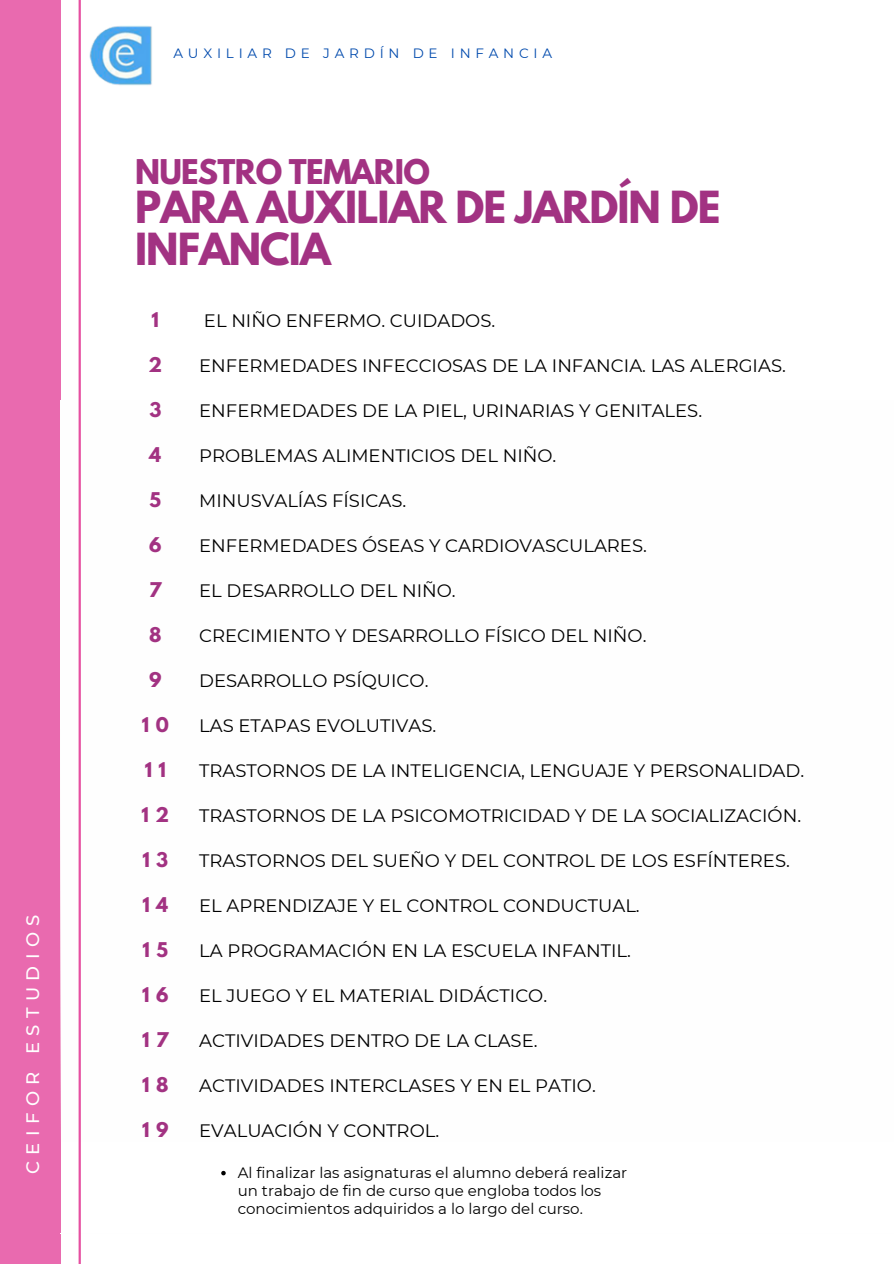
<style>
.page{position:relative;width:894px;height:1264px;background:#fff}
.page>*{position:absolute;margin:0;border:0;box-sizing:border-box;transform-origin:0 0}
.t1{font:700 39.15px/41.7px "League Spartan";letter-spacing:-.025em;color:#a23282}
.t2{font:700 30.15px "League Spartan";letter-spacing:-.025em;color:#a23282}
.t3{font:18px "Montserrat";color:#000}
.t4{font:700 18px "League Spartan";color:#a23282}
.t5{font:500 18px "Montserrat";letter-spacing:.355em;color:#fff}
.t6{font:15px/18px "Montserrat";color:#000}
.t7{font:13.5px "Montserrat";letter-spacing:.355em;color:#004aad}
</style>
<div class="page">
<div style="left:0;top:0;width:61px;height:1263px;background:#e96aaf"></div>
<img style="left:89px;top:25px;width:63px;height:61px">
<div style="left:60px;top:400px;width:833px;height:833px;background:#fefefe"></div>
<hr style="left:79px;top:0;width:2px;height:1263px;background:#e650a1">
<svg style="left:221px;top:1170px;width:5px;height:5px"></svg>
<h2 class="t5" style="left:22px;top:1174px;width:261px;rotate:-90deg">CEIFOR ESTUDIOS</h2>
<p class="t7" style="left:173px;top:45px;width:380px">AUXILIAR DE JARDÍN DE INFANCIA</p>
<h1 class="t2" style="left:135px;top:157px;width:296px">NUESTRO TEMARIO</h1>
<p class="t1" style="left:135px;top:192px;width:586px">PARA AUXILIAR DE JARDÍN DE<br>INFANCIA</p>
<h3 class="t4" style="left:151px;top:310px;width:9px">1</h3>
<h3 class="t4" style="left:148px;top:355px;width:15px">2</h3>
<h3 class="t4" style="left:149px;top:400px;width:13px">3</h3>
<h3 class="t4" style="left:149px;top:445px;width:13px">4</h3>
<h3 class="t4" style="left:149px;top:490px;width:13px">5</h3>
<h3 class="t4" style="left:149px;top:535px;width:14px">6</h3>
<h3 class="t4" style="left:149px;top:580px;width:14px">7</h3>
<h3 class="t4" style="left:149px;top:625px;width:14px">8</h3>
<h3 class="t4" style="left:149px;top:670px;width:14px">9</h3>
<h3 class="t4" style="left:142px;top:715px;width:28px">1 0</h3>
<h3 class="t4" style="left:145px;top:760px;width:23px">1 1</h3>
<h3 class="t4" style="left:142px;top:805px;width:29px">1 2</h3>
<h3 class="t4" style="left:142px;top:850px;width:27px">1 3</h3>
<h3 class="t4" style="left:142px;top:895px;width:27px">1 4</h3>
<h3 class="t4" style="left:143px;top:940px;width:27px">1 5</h3>
<h3 class="t4" style="left:142px;top:985px;width:28px">1 6</h3>
<h3 class="t4" style="left:142px;top:1030px;width:28px">1 7</h3>
<h3 class="t4" style="left:142px;top:1075px;width:28px">1 8</h3>
<h3 class="t4" style="left:142px;top:1120px;width:28px">1 9</h3>
<p class="t3" style="left:204px;top:309px;width:293px">EL NIÑO ENFERMO. CUIDADOS.</p>
<p class="t3" style="left:199px;top:354px;width:588px">ENFERMEDADES INFECCIOSAS DE LA INFANCIA. LAS ALERGIAS.</p>
<p class="t3" style="left:199px;top:399px;width:504px">ENFERMEDADES DE LA PIEL, URINARIAS Y GENITALES.</p>
<p class="t3" style="left:199px;top:444px;width:358px">PROBLEMAS ALIMENTICIOS DEL NIÑO.</p>
<p class="t3" style="left:199px;top:489px;width:208px">MINUSVALÍAS FÍSICAS.</p>
<p class="t3" style="left:199px;top:534px;width:449px">ENFERMEDADES ÓSEAS Y CARDIOVASCULARES.</p>
<p class="t3" style="left:199px;top:579px;width:258px">EL DESARROLLO DEL NIÑO.</p>
<p class="t3" style="left:199px;top:624px;width:448px">CRECIMIENTO Y DESARROLLO FÍSICO DEL NIÑO.</p>
<p class="t3" style="left:199px;top:669px;width:231px">DESARROLLO PSÍQUICO.</p>
<p class="t3" style="left:199px;top:714px;width:238px">LAS ETAPAS EVOLUTIVAS.</p>
<p class="t3" style="left:199px;top:759px;width:606px">TRASTORNOS DE LA INTELIGENCIA, LENGUAJE Y PERSONALIDAD.</p>
<p class="t3" style="left:199px;top:804px;width:603px">TRASTORNOS DE LA PSICOMOTRICIDAD Y DE LA SOCIALIZACIÓN.</p>
<p class="t3" style="left:199px;top:849px;width:592px">TRASTORNOS DEL SUEÑO Y DEL CONTROL DE LOS ESFÍNTERES.</p>
<p class="t3" style="left:199px;top:894px;width:442px">EL APRENDIZAJE Y EL CONTROL CONDUCTUAL.</p>
<p class="t3" style="left:199px;top:939px;width:433px">LA PROGRAMACIÓN EN LA ESCUELA INFANTIL.</p>
<p class="t3" style="left:199px;top:984px;width:349px">EL JUEGO Y EL MATERIAL DIDÁCTICO.</p>
<p class="t3" style="left:199px;top:1029px;width:340px">ACTIVIDADES DENTRO DE LA CLASE.</p>
<p class="t3" style="left:199px;top:1074px;width:398px">ACTIVIDADES INTERCLASES Y EN EL PATIO.</p>
<p class="t3" style="left:199px;top:1119px;width:241px">EVALUACIÓ N Y CONTROL.</p>
<p class="t6" style="left:238px;top:1163px;width:391px">Al finalizar las asignaturas el alumno deberá realizar un trabajo de fin de curso que engloba todos los conocimientos adquiridos a lo largo del curso.</p>
</div>
